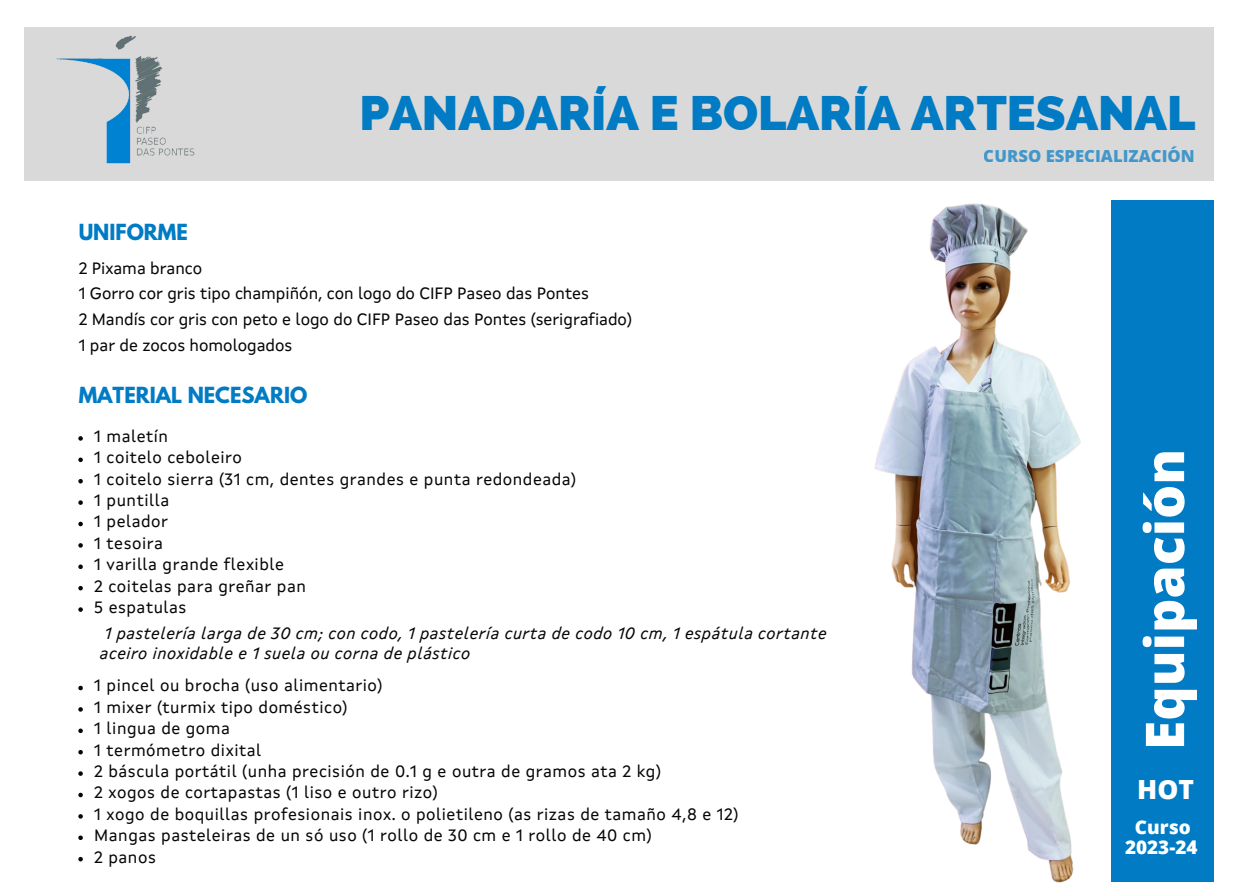
<style>
.page{position:relative;width:1233px;height:894px;background:#fff}
.page>*{position:absolute;margin:0;border:0;box-sizing:border-box;transform-origin:0 0}
.t1{font:800 53.55px "Open Sans Hebrew";color:#fff}
.t2{font:800 48.45px "Raleway";color:#007bc4}
.t3{font:800 26.4px "Open Sans";color:#fff}
.t4{font:700 19.65px "League Spartan";color:#007bc4}
.t5{font:800 18.9px "Open Sans";color:#fff}
.t6{font:16.65px "Xunta Sans";letter-spacing:.035em;color:#060606}
.t7{font:16.65px "Xunta Sans";color:#060606}
.t8{font:italic 16.65px/20.2px "Xunta Sans";letter-spacing:.035em;color:#060606}
.t9{font:800 16.65px "Open Sans Hebrew";color:#007bc4}
</style>
<div class="page">
<div style="left:25px;top:28px;width:1189px;height:153px;background:#d9d9d9"></div>
<div style="left:1111px;top:200px;width:102px;height:680px;background:#007bc4"></div>
<img style="left:48px;top:27px;width:156px;height:137px">
<svg style="left:78px;top:436px;width:5px;height:4px"></svg>
<svg style="left:78px;top:457px;width:5px;height:5px"></svg>
<svg style="left:78px;top:479px;width:5px;height:4px"></svg>
<svg style="left:78px;top:500px;width:5px;height:4px"></svg>
<svg style="left:78px;top:521px;width:5px;height:5px"></svg>
<svg style="left:78px;top:543px;width:5px;height:4px"></svg>
<svg style="left:78px;top:564px;width:5px;height:5px"></svg>
<svg style="left:78px;top:585px;width:5px;height:5px"></svg>
<svg style="left:78px;top:607px;width:5px;height:4px"></svg>
<img style="left:874px;top:203px;width:250px;height:680px">
<svg style="left:78px;top:685px;width:5px;height:5px"></svg>
<svg style="left:78px;top:707px;width:5px;height:4px"></svg>
<svg style="left:78px;top:728px;width:5px;height:4px"></svg>
<svg style="left:78px;top:750px;width:5px;height:4px"></svg>
<svg style="left:78px;top:771px;width:5px;height:4px"></svg>
<svg style="left:78px;top:792px;width:5px;height:5px"></svg>
<svg style="left:78px;top:814px;width:5px;height:4px"></svg>
<svg style="left:78px;top:835px;width:5px;height:4px"></svg>
<svg style="left:78px;top:856px;width:5px;height:5px"></svg>
<p class="t2" style="left:359px;top:85px;width:838px">PANADARÍA E BOLARÍA ARTESANAL</p>
<p class="t4" style="left:79px;top:223px;width:111px">UNIFORME</p>
<p class="t7" style="left:79px;top:262px;width:125px">2 Pixama branco</p>
<p class="t7" style="left:79px;top:286px;width:512px">1 Gorro cor gris tipo champiñón, con logo do CIFP Paseo das Pontes</p>
<p class="t7" style="left:79px;top:312px;width:555px">2 Mandís cor gris con peto e logo do CIFP Paseo das Pontes (serigrafiado)</p>
<p class="t7" style="left:79px;top:338px;width:215px">1 par de zocos homologados</p>
<p class="t4" style="left:79px;top:385px;width:230px">MATERIAL NECESARIO</p>
<p class="t6" style="left:94px;top:429px;width:75px">1 maletín</p>
<p class="t6" style="left:94px;top:450px;width:149px">1 coitelo ceboleiro</p>
<p class="t6" style="left:94px;top:472px;width:484px">1 coitelo sierra (31 cm, dentes grandes e punta redondeada)</p>
<p class="t6" style="left:94px;top:493px;width:76px">1 puntilla</p>
<p class="t6" style="left:94px;top:514px;width:75px">1 pelador</p>
<p class="t6" style="left:94px;top:536px;width:70px">1 tesoira</p>
<p class="t6" style="left:94px;top:557px;width:191px">1 varilla grande flexible</p>
<p class="t6" style="left:94px;top:578px;width:213px">2 coitelas para greñar pan</p>
<p class="t6" style="left:94px;top:600px;width:94px">5 espatulas</p>
<p class="t8" style="left:100px;top:624px;width:728px">1 pastelería larga de 30 cm; con codo, 1 pastelería curta de codo 10 cm, 1 espátula cortante aceiro inoxidable e 1 suela ou corna de plástico</p>
<p class="t6" style="left:94px;top:678px;width:290px">1 pincel ou brocha (uso alimentario)</p>
<p class="t6" style="left:94px;top:700px;width:255px">1 mixer (turmix tipo doméstico)</p>
<p class="t6" style="left:94px;top:721px;width:137px">1 lingua de goma</p>
<p class="t6" style="left:94px;top:742px;width:169px">1 termómetro dixital</p>
<p class="t6" style="left:94px;top:764px;width:568px">2 báscula portátil (unha precisión de 0.1 g e outra de gramos ata 2 kg)</p>
<p class="t6" style="left:94px;top:785px;width:345px">2 xogos de cortapastas (1 liso e outro rizo)</p>
<p class="t6" style="left:94px;top:806px;width:646px">1 xogo de boquillas profesionais inox. o polietileno (as rizas de tamaño 4,8 e 12)</p>
<p class="t6" style="left:94px;top:828px;width:559px">Mangas pasteleiras de un só uso (1 rollo de 30 cm e 1 rollo de 40 cm)</p>
<p class="t6" style="left:94px;top:849px;width:63px">2 panos</p>
<p class="t9" style="left:984px;top:144px;width:212px">CURSO ESPECIALIZACIÓN</p>
<p class="t1" style="left:1127px;top:750px;width:303px;rotate:-90deg">Equipación</p>
<p class="t3" style="left:1137px;top:770px;width:58px">HOT</p>
<p class="t5" style="left:1135px;top:813px;width:57px">Curso</p>
<p class="t5" style="left:1125px;top:833px;width:74px">2023-24</p>
</div>
